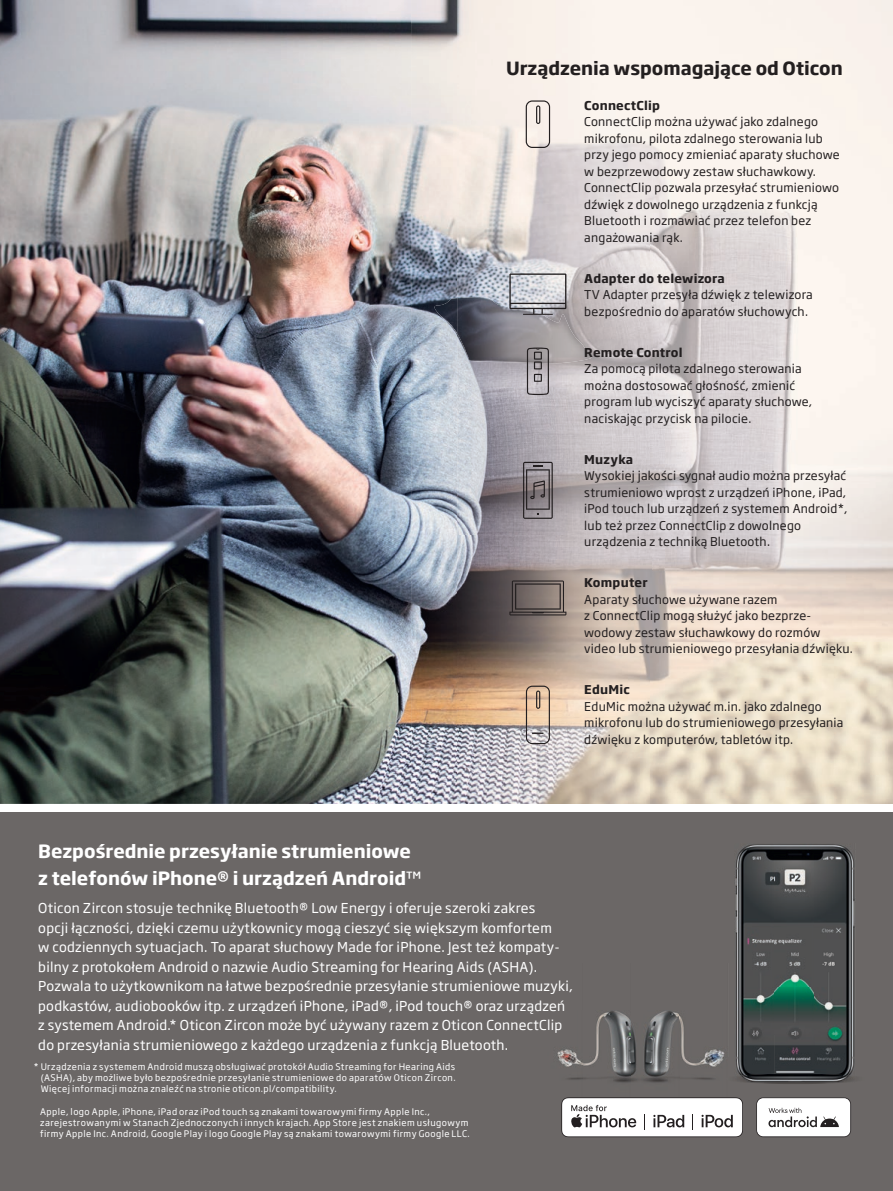
<style>
.page{position:relative;width:893px;height:1191px;background:#fff}
.page>*{position:absolute;margin:0;border:0;box-sizing:border-box;transform-origin:0 0}
.t1{font:700 18px/27px "Soho Gothic Pro";color:#fff}
.t2{font:700 18px "Soho Gothic Pro";color:#231f20}
.t3{font:13.5px/19.5px "Soho Gothic Pro";letter-spacing:.02em;color:#fff}
.t4{font:12px/16.5px "Soho Gothic Pro";letter-spacing:.02em;color:#231f20}
.t5{font:700 12px "Soho Gothic Pro";letter-spacing:.02em;color:#231f20}
.t6{font:9px/11.2px "Soho Gothic Pro";letter-spacing:.045em;color:#fff;text-align:justify}
.s1{font-weight:400}
</style>
<div class="page">
<img style="left:0;top:0;width:411px;height:804px">
<img style="left:411px;top:0;width:46px;height:804px">
<img style="left:429px;top:298px;width:28px;height:35px">
<img style="left:457px;top:0;width:436px;height:804px">
<img style="left:457px;top:297px;width:137px;height:66px">
<div style="left:0;top:812px;width:893px;height:379px;background:#6b6766"></div>
<img style="left:557px;top:1011px;width:168px;height:72px">
<svg style="left:561px;top:1097px;width:182px;height:40px;background:#dbdbdb"></svg>
<svg style="left:756px;top:1097px;width:95px;height:40px;background:#dcdbdb"></svg>
<img style="left:735px;top:844px;width:120px;height:190px">
<img style="left:736px;top:1034px;width:39px;height:39px">
<img style="left:775px;top:1034px;width:40px;height:39px">
<img style="left:815px;top:1034px;width:40px;height:39px">
<img style="left:738px;top:1073px;width:116px;height:9px">
<svg style="left:526px;top:100px;width:24px;height:48px"></svg>
<svg style="left:536px;top:105px;width:4px;height:19px"></svg>
<svg style="left:509px;top:273px;width:57px;height:42px;background:#b5b5ba"></svg>
<svg style="left:527px;top:347px;width:22px;height:48px"></svg>
<svg style="left:523px;top:462px;width:30px;height:57px;background:#797275"></svg>
<svg style="left:509px;top:580px;width:57px;height:35px;background:#6e6460"></svg>
<svg style="left:526px;top:685px;width:24px;height:59px"></svg>
<h1 class="t2" style="left:506px;top:54px;width:338px">Urządzenia wspomagające od Oticon</h1>
<p class="t5" style="left:584px;top:96px;width:77px">ConnectClip</p>
<p class="t4" style="left:584px;top:113px;width:257px">ConnectClip można używać jako zdalnego mikrofonu, pilota zdalnego sterowania lub przy jego pomocy zmieniać aparaty słuchowe w bezprzewodowy zestaw słuchawkowy.<br>ConnectClip pozwala przesyłać strumieniowo dźwięk z dowolnego urządzenia z funkcją Bluetooth i rozmawiać przez telefon bez angażowania rąk.</p>
<p class="t5" style="left:584px;top:269px;width:142px">Adapter do telewizora</p>
<p class="t4" style="left:584px;top:286px;width:230px">TV Adapter przesyła dźwięk z telewizora bezpośrednio do aparatów słuchowych.</p>
<p class="t5" style="left:584px;top:343px;width:100px">Remote Control</p>
<p class="t4" style="left:584px;top:360px;width:229px">Za pomocą pilota zdalnego sterowania można dostosować głośność, zmienić program lub wyciszyć aparaty słuchowe, naciskając przycisk na pilocie.</p>
<p class="t5" style="left:584px;top:450px;width:50px">Muzyka</p>
<p class="t4" style="left:584px;top:467px;width:265px">Wysokiej jakości sygnał audio można przesyłać strumieniowo wprost z urządzeń iPhone, iPad, iPod touch lub urządzeń z systemem Android*, lub też przez ConnectClip z dowolnego urządzenia z techniką Bluetooth.</p>
<p class="t5" style="left:584px;top:573px;width:65px">Komputer</p>
<p class="t4" style="left:584px;top:590px;width:270px">Aparaty słuchowe używane razem<br>z ConnectClip mogą służyć jako bezprze&shy;wodowy zestaw słuchawkowy do rozmów video lub strumieniowego przesyłania dźwięku.</p>
<p class="t5" style="left:584px;top:680px;width:47px">EduMic</p>
<p class="t4" style="left:584px;top:697px;width:261px">EduMic można używać m.in. jako zdalnego mikrofonu lub do strumieniowego przesyłania dźwięku z komputerów, tabletów itp.</p>
<h1 class="t1" style="left:38px;top:836px;width:385px">Bezpośrednie przesyłanie strumieniowe z telefonów iPhone® i urządzeń Android<span class="s1">™</span></h1>
<p class="t3" style="left:38px;top:897px;width:536px">Oticon Zircon stosuje technikę Bluetooth® Low Energy i oferuje szeroki zakres<br>opcji łączności, dzięki czemu użytkownicy mogą cieszyć się większym komfortem<br>w codziennych sytuacjach. To aparat słuchowy Made for iPhone. Jest też kompaty&shy;bilny z protokołem Android o nazwie Audio Streaming for Hearing Aids (ASHA).<br>Pozwala to użytkownikom na łatwe bezpośrednie przesyłanie strumieniowe muzyki, podkastów, audiobooków itp. z urządzeń iPhone, iPad®, iPod touch® oraz urządzeń z systemem Android.* Oticon Zircon może być używany razem z Oticon ConnectClip do przesyłania strumieniowego z każdego urządzenia z funkcją Bluetooth.</p>
<p class="t6" style="left:41px;top:1060px;width:416px;text-indent:-7px">* Urządzenia z systemem Android muszą obsługiwać protokół Audio Streaming for Hearing Aids (ASHA), aby możliwe było bezpośrednie przesyłanie strumieniowe do aparatów Oticon Zircon.<br>Więcej informacji można znaleźć na stronie oticon.pl/compatibility.</p>
<p class="t6" style="left:40px;top:1105px;width:431px;text-align:left">Apple, logo Apple, iPhone, iPad oraz iPod touch są znakami towarowymi firmy Apple Inc., zarejestrowanymi w Stanach Zjednoczonych i innych krajach. App Store jest znakiem usługowym firmy Apple Inc. Android, Google Play i logo Google Play są znakami towarowymi firmy Google LLC.</p>
</div>
